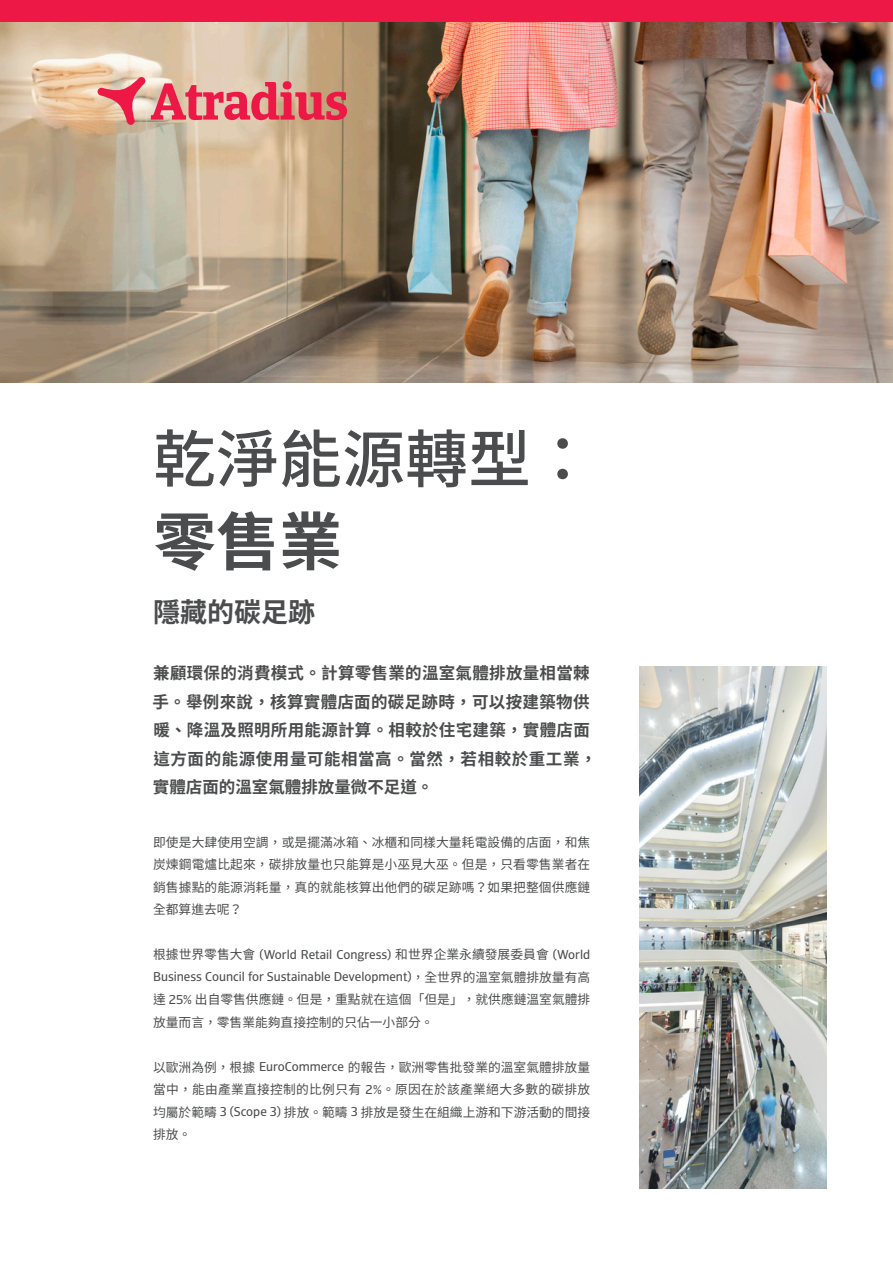
<style>
.page{position:relative;width:893px;height:1263px;background:#fff}
.page>*{position:absolute;margin:0;border:0;box-sizing:border-box;transform-origin:0 0}
.t1{font:500 63px/82.5px "Noto Sans CJ Ktc";color:#4b4c4d}
.t2{font:700 27px "Noto Sans CJ Ktc";color:#4b4c4d}
.body{font:700 16.5px/28.5px "Noto Sans CJ Ktc";letter-spacing:.02em;color:#4b4c4d}
.body-2{font:12.75px/22.5px "Noto Sans CJ Ktc";color:#4b4c4d;text-align:justify}
.s1{font-weight:700}
.s2{font-family:"GCO Sans"}
</style>
<div class="page">
<img style="left:0;top:21px;width:893px;height:362px">
<div style="left:0;top:0;width:893px;height:21px;background:#ed1845"></div>
<svg style="left:97px;top:77px;width:250px;height:48px;background:#df8582"></svg>
<img style="left:639px;top:666px;width:187px;height:522px">
<p class="t1" style="left:153px;top:419px;width:443px">乾淨能源轉型：<span class="s1">零售業</span></p>
<p class="t2" style="left:153px;top:597px;width:164px">隱藏的碳足跡</p>
<p class="body" style="left:152px;top:659px;width:446px">兼顧環保的消費模式。計算零售業的溫室氣體排放量相當棘手。舉例來說，核算實體店面的碳足跡時，可以按建築物供暖、降溫及照明所用能源計算。相較於住宅建築，實體店面這方面的能源使用量可能相當高。當然，若相較於重工業，實體店面的溫室氣體排放量微不足道。</p>
<p class="body-2" style="left:153px;top:831px;width:439px">即使是大肆使用空調，或是擺滿冰箱、冰櫃和同樣大量耗電設備的店面，和焦炭煉鋼電爐比起來，碳排放量也只能算是小巫見大巫。但是，只看零售業者在銷售據點的能源消耗量，真的就能核算出他們的碳足跡嗎？如果把整個供應鏈全都算進去呢？</p>
<p class="body-2" style="left:153px;top:943px;width:439px">根據世界零售大會 <span class="s2">(World Retail Congress)</span> 和世界企業永續發展委員會 <span class="s2">(World Business Council for Sustainable Development)</span>，全世界的溫室氣體排放量有高達 <span class="s2">25%</span> 出自零售供應鏈。但是，重點就在這個「但是」，就供應鏈溫室氣體排放量而言，零售業能夠直接控制的只佔一小部分。</p>
<p class="body-2" style="left:153px;top:1056px;width:439px">以歐洲為例，根據 <span class="s2">EuroCommerce</span> 的報告，歐洲零售批發業的溫室氣體排放量當中，能由產業直接控制的比例只有 <span class="s2">2%</span>。原因在於該產業絕大多數的碳排放均屬於範疇 <span class="s2">3 (Scope 3)</span> 排放。範疇 <span class="s2">3</span> 排放是發生在組織上游和下游活動的間接排放。</p>
</div>
